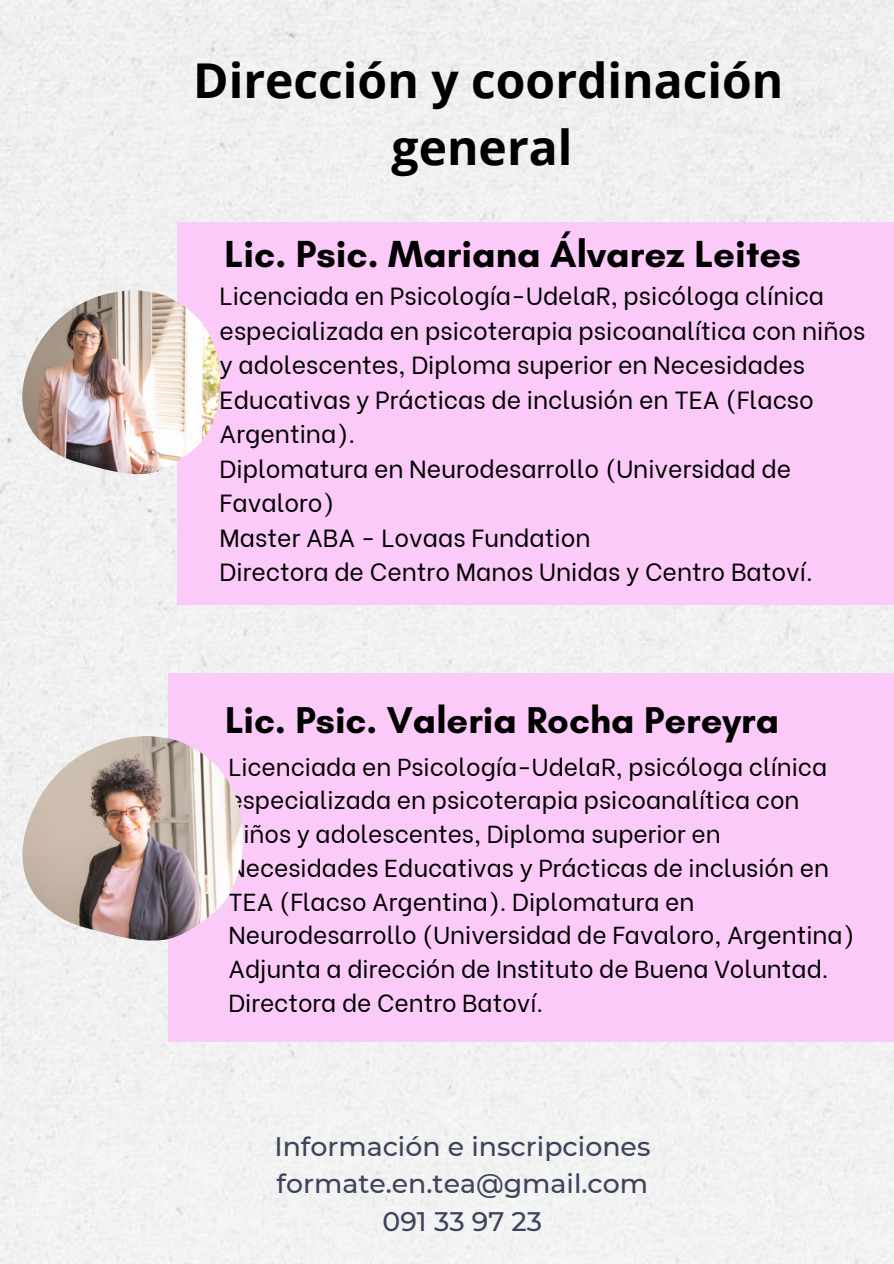
<style>
.page{position:relative;width:894px;height:1264px;background:#fff}
.page>*{position:absolute;margin:0;border:0;box-sizing:border-box;transform-origin:0 0}
.t1{font:700 48px/66.3px "Open Sans";color:#000;text-align:center}
.t2{font:700 38.4px "Glacial Indifference";color:#000}
.t3{font:700 37.95px "Glacial Indifference";color:#000}
.t4{font:500 26.7px/37.2px "Montserrat";color:#3c445b;text-align:center}
.t5{font:24.75px/34.5px "Be Vietnam";color:#000}
.t6{font:24.45px/33.8px "Be Vietnam";color:#000}
</style>
<div class="page">
<div style="left:177px;top:222px;width:716px;height:382px;background:#fbcaf9"></div>
<img style="left:22px;top:290px;width:199px;height:184px">
<div style="left:168px;top:673px;width:725px;height:368px;background:#fbcaf9"></div>
<img style="left:22px;top:736px;width:221px;height:204px">
<p class="t1" style="left:193px;top:47px;width:591px">Dirección y coordinación general</p>
<h2 class="t2" style="left:224px;top:230px;width:577px">Lic. Psic. Mariana Álvarez Leites</h2>
<p class="t5" style="left:219px;top:276px;width:647px">Licenciada en Psicología-UdelaR, psicóloga clínica especializada en psicoterapia psicoanalítica con niños y adolescentes, Diploma superior en Necesidades Educativas y Prácticas de inclusión en TEA (Flacso Argentina).</p>
<p class="t5" style="left:219px;top:449px;width:573px">Diplomatura en Neurodesarrollo (Universidad de<br>Favaloro)</p>
<p class="t5" style="left:219px;top:518px;width:372px">Master ABA - Lovaas Fundation</p>
<p class="t5" style="left:219px;top:552px;width:594px">Directora de Centro Manos Unidas y Centro Batoví.</p>
<p class="t3" style="left:225px;top:697px;width:555px">Lic. Psic. Valeria Rocha Pereyra</p>
<h2 class="t6" style="left:228px;top:747px;width:627px">Licenciada en Psicología-UdelaR, psicóloga clínica especializada en psicoterapia psicoanalítica con niños y adolescentes, Diploma superior en Necesidades Educativas y Prácticas de inclusión en TEA (Flacso Argentina). Diplomatura en Neurodesarrollo (Universidad de Favaloro, Argentina)</h2>
<p class="t6" style="left:228px;top:949px;width:601px">Adjunta a dirección de Instituto de Buena Voluntad.</p>
<p class="t6" style="left:228px;top:983px;width:316px">Directora de Centro Batoví.</p>
<h3 class="t4" style="left:274px;top:1127px;width:377px">Información e inscripciones formate.en.tea@gmail.com<br>091 33 97 23</h3>
</div>
